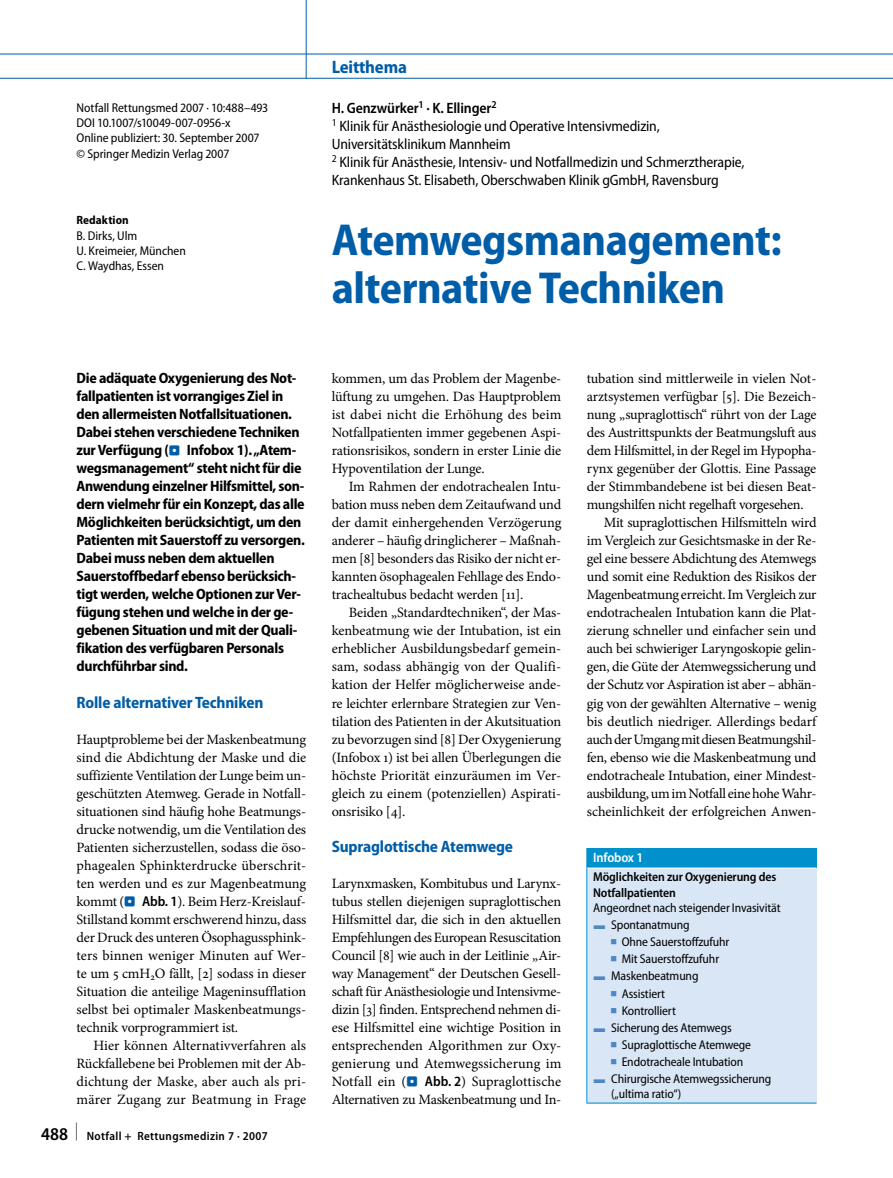
<style>
.page{position:relative;width:893px;height:1178px;background:#fff}
.page>*{position:absolute;margin:0;border:0;box-sizing:border-box;transform-origin:0 0}
._006_titel{font:700 semi-condensed 45px/48px "Myriad Pro";letter-spacing:-.01em;color:#005da8}
._001_rubrik{font:700 semi-condensed 18px "Myriad Pro";letter-spacing:-.01em;color:#005da8}
.t1{font:600 semi-condensed 18px "Myriad Pro";color:#000}
._012_u1{font:700 semi-condensed 16.5px "Myriad Pro";letter-spacing:-.01em;color:#005da8}
._009_trailer{font:700 semi-condensed 15px/18px "Myriad Pro";letter-spacing:-.02em;color:#000}
._005_adresse{font:semi-condensed 15px/18px "Myriad Pro";letter-spacing:-.01em;color:#000}
._004_autorenzeile{font:600 semi-condensed 15px "Myriad Pro";letter-spacing:-.01em;color:#000}
._010_fliesstext_mit{font:14.25px/18px "Minion Pro";letter-spacing:-.02em;color:#000;text-align:justify}
._010_fliesstext_ohne{font:14.25px/18px "Minion Pro";letter-spacing:-.015em;color:#000;text-align:justify}
._251c_infobox-Tab_ti{font:600 semi-condensed 13.5px "Myriad Pro";letter-spacing:-.01em;color:#fff}
._002_quelle_doi{font:semi-condensed 12.75px "Myriad Pro";letter-spacing:-.005em;color:#000}
._203_tabelle_text{font:semi-condensed 12.75px "Myriad Pro";letter-spacing:-.01em;color:#000}
._211_tabelle_text_oh{font:600 semi-condensed 12.75px/15.3px "Myriad Pro";letter-spacing:-.01em;color:#000}
._211_tabelle_aufzlg{font:semi-condensed 12.75px/15.3px "Myriad Pro";letter-spacing:-.01em;color:#000}
._211_tabelle_text_oh-2{font:semi-condensed 12.75px "Myriad Pro";letter-spacing:-.01em;color:#000}
.t2{font:600 semi-condensed 12px "Myriad Pro";letter-spacing:.03em;color:#000}
._002_quelle_doi-2{font:700 semi-condensed 12px "Myriad Pro";letter-spacing:.005em;color:#000}
.s1{font-family:"S Buttons";font-weight:400;font-stretch:normal;font-size:13.5px;color:#005da8}
.s2{font-family:"S Buttons";font-size:13.5px;color:#005da8}
.s3{font-family:"Myriad Pro";font-weight:600;font-stretch:semi-condensed}
.s4{font-family:"S Buttons";font-stretch:normal;font-size:14.25px;color:#4f87c2}
</style>
<div class="page">
<div style="left:587px;top:848px;width:229px;height:20px;background:#0090cc"></div>
<div style="left:587px;top:868px;width:229px;height:235px;background:#d8e6f5"></div>
<svg style="left:586px;top:848px;width:1px;height:20px"></svg>
<hr style="left:586px;top:868px;width:1px;height:234px;background:#0090cc">
<hr style="left:587px;top:868px;width:229px;height:1px;background:#fff">
<hr style="left:586px;top:1102px;width:230px;height:1px;background:#0090cc">
<hr style="left:0;top:54px;width:893px;height:1px;background:#005da8">
<hr style="left:0;top:78px;width:893px;height:1px;background:#005da8">
<hr style="left:306px;top:0;width:1px;height:79px;background:#005da8">
<p class="_002_quelle_doi" style="left:77px;top:101px;width:193px">Notfall Rettungsmed 2007 · 10:488–493</p>
<p class="_002_quelle_doi" style="left:77px;top:116px;width:156px">DOI 10.1007/s10049-007-0956-x</p>
<p class="_002_quelle_doi" style="left:77px;top:131px;width:184px">Online publiziert: 30. September 2007</p>
<p class="_002_quelle_doi" style="left:77px;top:146px;width:154px">© Springer Medizin Verlag 2007</p>
<p class="_002_quelle_doi-2" style="left:77px;top:214px;width:54px">Redaktion</p>
<p class="_002_quelle_doi" style="left:77px;top:228px;width:62px">B. Dirks, Ulm</p>
<p class="_002_quelle_doi" style="left:77px;top:244px;width:111px">U. Kreimeier, München</p>
<p class="_002_quelle_doi" style="left:77px;top:259px;width:89px">C. Waydhas, Essen</p>
<p class="_001_rubrik" style="left:332px;top:57px;width:77px">Leitthema</p>
<p class="_004_autorenzeile" style="left:332px;top:100px;width:166px">H. Genzwürker<sup>1</sup> · K. Ellinger<sup>2</sup></p>
<p class="_005_adresse" style="left:332px;top:118px;width:330px"><sup>1</sup> Klinik für Anästhesiologie und Operative Intensivmedizin,<br>Universitätsklinikum Mannheim</p>
<p class="_005_adresse" style="left:332px;top:154px;width:414px"><sup>2</sup> Klinik für Anästhesie, Intensiv- und Notfallmedizin und Schmerztherapie,<br>Krankenhaus St. Elisabeth, Oberschwaben Klinik gGmbH, Ravensburg</p>
<p class="_006_titel" style="left:332px;top:216px;width:451px">Atemwegsmanagement: alternative Techniken</p>
<p class="_009_trailer" style="left:77px;top:370px;width:229px">Die adäquate Oxygenierung des Not&shy;fallpatienten ist vorrangiges Ziel in den allermeisten Notfallsituationen.<br>Dabei stehen verschiedene Techniken zur Verfügung (<span class="s1">.</span> Infobox 1). „Atem&shy;wegsmanagement“ steht nicht für die Anwendung einzelner Hilfsmittel, son&shy;dern vielmehr für ein Konzept, das alle-Möglichkeiten berücksichtigt, um den Patienten mit Sauerstoff zu versorgen.- Dabei muss neben dem aktuellen Sauer-stoffbedarf ebenso berücksich&shy;tigt werden, welche Optionen zur Ver&shy;fügung stehen und welche in der ge&shy;gebenen Situation und mit der Quali&shy;fikation des verfügbaren Personals durchführbar sind.</p>
<p class="_012_u1" style="left:77px;top:693px;width:188px">Rolle alternativer Techniken</p>
<p class="_010_fliesstext_ohne" style="left:77px;top:730px;width:231px">Hauptprobleme bei der Maskenbeatmung sind die Abdichtung der Maske und die suffiziente Ventilation der Lunge beim un&shy;geschützten Atemweg. Gerade in Notfall&shy;situationen sind häufig hohe Beatmungs&shy;drucke notwendig, um die Ventilation des Patienten sicherzustellen, sodass die öso&shy;phagealen Sphinkterdrucke überschrit&shy;ten werden und es zur Magenbeatmung kommt (<span class="s2">.</span> <span class="s3">Abb. 1</span>). Beim Herz-Kreislauf-Stillstand kommt erschwerend hinzu, dass der Druck des unteren Ösophagussphink&shy;ters binnen weniger Minuten auf Wer&shy;te um 5 cmH<sub>2</sub>O fällt, [2] sodass in dieser Situation die anteilige Mageninsufflation selbst bei optimaler Maskenbeatmungs&shy;technik vorprogrammiert ist.</p>
<p class="_010_fliesstext_mit" style="left:77px;top:1036px;width:231px;text-indent:17px">Hier können Alternativverfahren als Rückfallebene bei Problemen mit der Ab&shy;dichtung der Maske, aber auch als pri&shy;märer Zugang zur Beatmung in Frage</p>
<p class="t1" style="left:41px;top:1123px;width:28px">488</p>
<p class="t2" style="left:76px;top:1129px;width:193px"><sup>|</sup> Notfall + Rettungsmedizin 7 · 2007</p>
<p class="_010_fliesstext_mit" style="left:332px;top:370px;width:231px">kommen, um das Problem der Magenbe&shy;lüftung zu umgehen. Das Hauptproblem ist dabei nicht die Erhöhung des beim Notfallpatienten immer gegebenen Aspi&shy;rationsrisikos, sondern in erster Linie die Hypoventilation der Lunge.</p>
<p class="_010_fliesstext_mit" style="left:332px;top:478px;width:231px;text-indent:17px">Im Rahmen der endotrachealen Intu&shy;bation muss neben dem Zeitaufwand und der damit einhergehenden Verzögerung anderer – häufig dringlicherer – Maßnah&shy;men [8] besonders das Risiko der nicht er&shy;kannten ösophagealen Fehllage des Endo&shy;trachealtubus bedacht werden [11].</p>
<p class="_010_fliesstext_mit" style="left:332px;top:604px;width:231px;text-indent:17px">Beiden „Standardtechniken“, der Mas&shy;kenbeatmung wie der Intubation, ist ein erheblicher Ausbildungsbedarf gemein&shy;sam, sodass abhängig von der Qualifi&shy;kation der Helfer möglicherweise ande&shy;re leichter erlernbare Strategien zur Ven&shy;tilation des Patienten in der Akutsituation zu bevorzugen sind [8] Der Oxygenierung (Infobox 1) ist bei allen Überlegungen die höchste Priorität einzuräumen im Ver&shy;gleich zu einem (potenziellen) Aspirati&shy;onsrisiko [4].</p>
<p class="_012_u1" style="left:332px;top:837px;width:183px">Supraglottische Atemwege</p>
<p class="_010_fliesstext_ohne" style="left:332px;top:874px;width:231px;text-align:left">Larynxmasken, Kombitubus und Larynx&shy;tubus stellen diejenigen supraglottischen Hilfsmittel dar, die sich in den aktuellen Empfehlungen des European Resuscitation Council [8] wie auch in der Leitlinie „Air&shy;way Management“ der Deutschen Gesell&shy;schaft für Anästhesiologie und Intensivme&shy;dizin [3] finden. Entsprechend nehmen di&shy;ese Hilfsmittel eine wichtige Position in entsprechenden Algorithmen zur Oxy&shy;genierung und Atemwegssicherung im Notfall ein (<span class="s2">.</span> <span class="s3">Abb. 2</span>) Supraglottische Alternativen zu Maskenbeatmung und In-</p>
<p class="_010_fliesstext_ohne" style="left:587px;top:370px;width:231px">tubation sind mittlerweile in vielen Not&shy;arztsystemen verfügbar [5]. Die Bezeich&shy;nung „supraglottisch“ rührt von der Lage des Austrittspunkts der Beatmungsluft aus dem Hilfsmittel, in der Regel im Hypopha&shy;rynx gegenüber der Glottis. Eine Passage der Stimmbandebene ist bei diesen Beat&shy;mungshilfen nicht regelhaft vorgesehen.</p>
<p class="_010_fliesstext_mit" style="left:587px;top:514px;width:231px;text-align:left;text-indent:17px">Mit supraglottischen Hilfsmitteln wird im Vergleich zur Gesichtsmaske in der Re&shy;gel eine bessere Abdichtung des Atemwegs und somit eine Reduktion des Risikos der Magenbeatmung erreicht. Im Vergleich zur endotrachealen Intubation kann die Plat&shy;zierung schneller und einfacher sein und auch bei schwieriger Laryngoskopie gelin&shy;gen, die Güte der Atemwegssicherung und der Schutz vor Aspiration ist aber – abhän&shy;gig von der gewählten Alternative – wenig bis deutlich niedriger. Allerdings bedarf auch der Umgang mit diesen Beatmungshil&shy;fen, ebenso wie die Maskenbeatmung und endotracheale Intubation, einer Mindest&shy;ausbildung, um im Notfall eine hohe Wahr&shy;scheinlichkeit der erfolgreichen Anwen-</p>
<p class="_251c_infobox-Tab_ti" style="left:593px;top:850px;width:51px">Infobox 1</p>
<p class="_211_tabelle_text_oh" style="left:593px;top:870px;width:185px">Möglichkeiten zur Oxygenierung des<br>Notfallpatienten</p>
<p class="_211_tabelle_text_oh-2" style="left:593px;top:901px;width:189px">Angeordnet nach steigender Invasivität</p>
<p class="_203_tabelle_text" style="left:593px;top:918px;width:98px"><span class="s4">F</span> Spontanatmung</p>
<p class="_203_tabelle_text" style="left:593px;top:935px;width:138px"><span class="s4">1</span>Ohne Sauerstoffzufuhr</p>
<p class="_203_tabelle_text" style="left:593px;top:952px;width:127px"><span class="s4">1</span>Mit Sauerstoffzufuhr</p>
<p class="_203_tabelle_text" style="left:593px;top:969px;width:107px"><span class="s4">F</span> Maskenbeatmung</p>
<p class="_203_tabelle_text" style="left:593px;top:986px;width:73px"><span class="s4">1</span>Assistiert</p>
<p class="_203_tabelle_text" style="left:593px;top:1003px;width:84px"><span class="s4">1</span>Kontrolliert</p>
<p class="_203_tabelle_text" style="left:593px;top:1020px;width:140px"><span class="s4">F</span> Sicherung des Atemwegs</p>
<p class="_203_tabelle_text" style="left:593px;top:1038px;width:159px"><span class="s4">1</span>Supraglottische Atemwege</p>
<p class="_203_tabelle_text" style="left:593px;top:1055px;width:152px"><span class="s4">1</span>Endotracheale Intubation</p>
<p class="_211_tabelle_aufzlg" style="left:611px;top:1071px;width:162px;text-indent:-18px"><span class="s4">F</span> Chirurgische Atemwegssicherung („ultima ratio“)</p>
</div>
